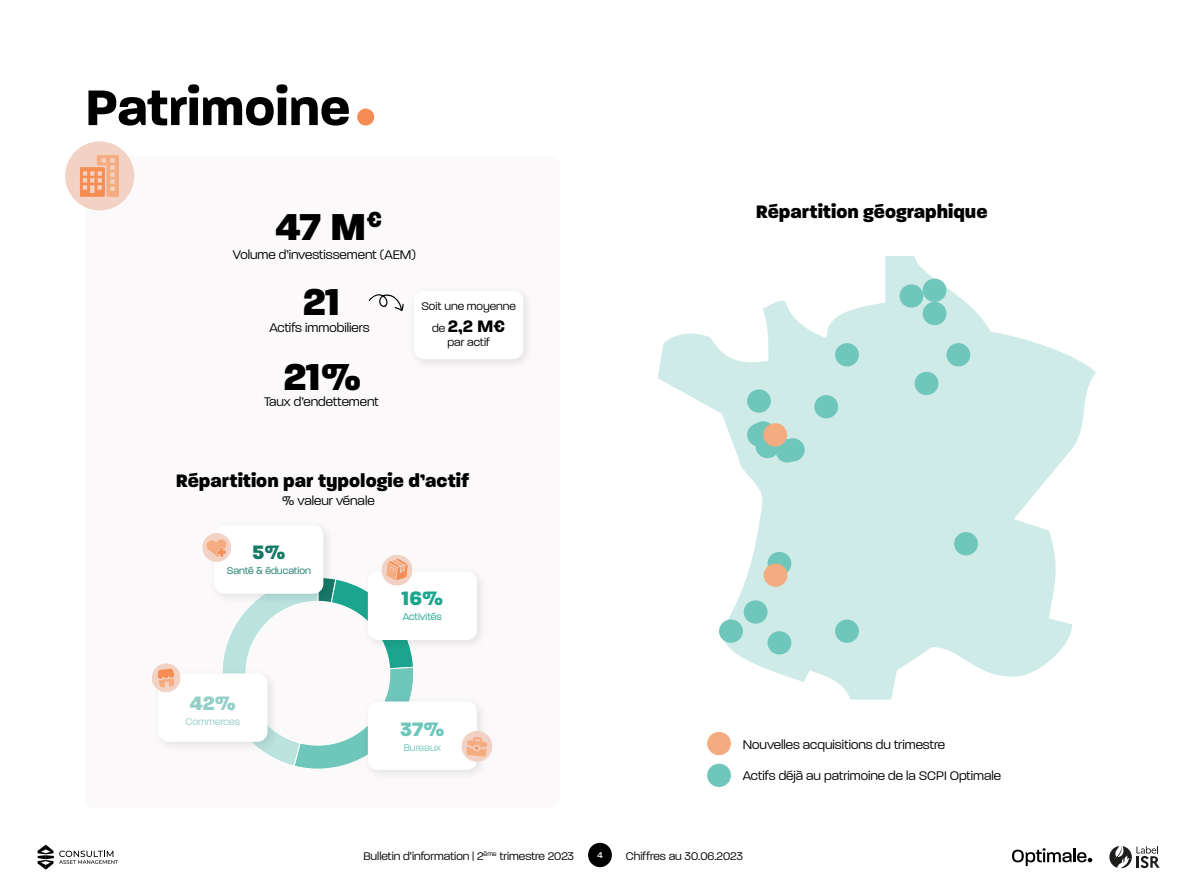
<style>
.page{position:relative;width:1200px;height:893px;background:#fff}
.page>*{position:absolute;margin:0;border:0;box-sizing:border-box;transform-origin:0 0}
.t1{font:700 54px "Paralucent";color:#000}
.t2{font:800 40.5px "Paralucent";color:#000}
.t3{font:800 21px "Paralucent";color:#6fc6ba}
.t4{font:800 21px "Paralucent";color:#93cfc6}
.t5{font:800 21px "Paralucent";color:#1ca58e}
.t6{font:800 21px "Paralucent";color:#167a69}
.t7{font:800 19.5px "Paralucent";color:#000}
.t8{font:700 18px "Paralucent";color:#000}
.t9{font:300 13.5px "Paralucent";color:#000}
.t10{font:300 12px "Paralucent";color:#000}
.t11{font:300 10.5px "Paralucent";color:#167a6a}
.t12{font:300 10.5px "Paralucent";color:#93cfc6}
.t13{font:300 10.5px "Paralucent";color:#1ca58e}
.t14{font:300 10.5px "Paralucent";color:#6fc6ba}
.t15{font:500 9px "Paralucent";color:#fff}
.s1{font-weight:300;font-size:12px}
</style>
<div class="page">
<div style="left:588px;top:843px;width:24px;height:24px;background:#000;border-radius:50%"></div>
<svg style="left:1012px;top:848px;width:80px;height:18px"></svg>
<svg style="left:38px;top:845px;width:80px;height:25px"></svg>
<svg style="left:1109px;top:846px;width:51px;height:22px"></svg>
<div style="left:85px;top:156px;width:475px;height:652px;background:#fbf9f9;border-radius:10px"></div>
<div style="left:357px;top:109px;width:17px;height:17px;background:#f58c54;border-radius:50%"></div>
<div style="left:65px;top:141px;width:69px;height:69px;background:#f2d2c4;border-radius:50%"></div>
<svg style="left:80px;top:155px;width:39px;height:42px"></svg>
<div style="left:362px;top:696px;width:127px;height:86px;background:#f7f5f5"></div>
<div style="left:368px;top:701px;width:109px;height:69px;background:#fff;border-radius:10px"></div>
<div style="left:152px;top:667px;width:128px;height:87px;background:#000;opacity:.1"></div>
<div style="left:158px;top:673px;width:109px;height:69px;background:#fff;border-radius:10px"></div>
<div style="left:362px;top:566px;width:127px;height:86px;background:#f7f5f5"></div>
<div style="left:368px;top:572px;width:109px;height:68px;background:#fff;border-radius:10px"></div>
<div style="left:214px;top:525px;width:109px;height:69px;background:#fff;border-radius:10px"></div>
<svg style="left:658px;top:256px;width:438px;height:444px;fill:#cfebe7"></svg>
<div style="left:923px;top:279px;width:23px;height:23px;background:#6fc6ba;border-radius:50%"></div>
<div style="left:719px;top:620px;width:24px;height:23px;background:#6fc6ba;border-radius:50%"></div>
<div style="left:707px;top:732px;width:24px;height:23px;background:#f5ab80;border-radius:50%"></div>
<div style="left:707px;top:764px;width:24px;height:23px;background:#6fc6ba;border-radius:50%"></div>
<svg style="left:368px;top:294px;width:36px;height:17px"></svg>
<div style="left:408px;top:285px;width:128px;height:86px;background:#f7f5f5"></div>
<div style="left:414px;top:291px;width:109px;height:68px;background:#fff;border-radius:10px"></div>
<div style="left:756px;top:435px;width:23px;height:23px;background:#6fc6ba;border-radius:50%"></div>
<div style="left:814px;top:395px;width:24px;height:23px;background:#6fc6ba;border-radius:50%"></div>
<div style="left:835px;top:343px;width:24px;height:23px;background:#6fc6ba;border-radius:50%"></div>
<div style="left:923px;top:302px;width:23px;height:23px;background:#6fc6ba;border-radius:50%"></div>
<div style="left:946px;top:343px;width:24px;height:23px;background:#6fc6ba;border-radius:50%"></div>
<div style="left:915px;top:372px;width:23px;height:23px;background:#6fc6ba;border-radius:50%"></div>
<div style="left:835px;top:620px;width:24px;height:23px;background:#6fc6ba;border-radius:50%"></div>
<div style="left:744px;top:600px;width:24px;height:24px;background:#6fc6ba;border-radius:50%"></div>
<div style="left:768px;top:552px;width:23px;height:23px;background:#6fc6ba;border-radius:50%"></div>
<div style="left:781px;top:438px;width:24px;height:23px;background:#6fc6ba;border-radius:50%"></div>
<div style="left:747px;top:389px;width:24px;height:24px;background:#6fc6ba;border-radius:50%"></div>
<div style="left:747px;top:423px;width:24px;height:23px;background:#6fc6ba;border-radius:50%"></div>
<div style="left:954px;top:532px;width:24px;height:23px;background:#6fc6ba;border-radius:50%"></div>
<div style="left:768px;top:631px;width:23px;height:23px;background:#6fc6ba;border-radius:50%"></div>
<div style="left:776px;top:439px;width:23px;height:24px;background:#6fc6ba;border-radius:50%"></div>
<svg style="left:152px;top:663px;width:29px;height:30px"></svg>
<svg style="left:461px;top:730px;width:32px;height:33px"></svg>
<svg style="left:202px;top:532px;width:215px;height:237px"></svg>
<div style="left:900px;top:284px;width:23px;height:24px;background:#6fc6ba;border-radius:50%"></div>
<div style="left:751px;top:421px;width:24px;height:24px;background:#6fc6ba;border-radius:50%"></div>
<div style="left:764px;top:563px;width:23px;height:24px;background:#f5ab80;border-radius:50%"></div>
<div style="left:763px;top:423px;width:24px;height:23px;background:#f5ab80;border-radius:50%"></div>
<p class="t1" style="left:85px;top:75px;width:267px">Patrimoine</p>
<p class="t2" style="left:275px;top:202px;width:108px">47 M<sup>€</sup></p>
<p class="t9" style="left:233px;top:246px;width:185px">Volume d’investissement (AEM)</p>
<p class="t2" style="left:303px;top:277px;width:39px">21</p>
<p class="t9" style="left:269px;top:320px;width:102px">Actifs immobiliers</p>
<p class="t2" style="left:284px;top:352px;width:79px">21%</p>
<p class="t9" style="left:264px;top:394px;width:116px">Taux d’endettement</p>
<p class="t10" style="left:421px;top:299px;width:96px">Soit une moyenne</p>
<p class="t8" style="left:432px;top:315px;width:75px"><span class="s1">de</span> 2,2 M€</p>
<p class="t10" style="left:448px;top:335px;width:44px">par actif</p>
<p class="t7" style="left:176px;top:469px;width:295px">Répartition par typologie d’actif</p>
<p class="t9" style="left:282px;top:493px;width:94px">% valeur vénale</p>
<p class="t6" style="left:252px;top:540px;width:35px">5%</p>
<p class="t11" style="left:227px;top:565px;width:86px">Santé &amp; éducation</p>
<p class="t4" style="left:190px;top:690px;width:48px">42%</p>
<p class="t12" style="left:186px;top:715px;width:56px">Commerces</p>
<p class="t5" style="left:402px;top:586px;width:43px">16%</p>
<p class="t13" style="left:403px;top:610px;width:41px">Activités</p>
<p class="t3" style="left:400px;top:716px;width:46px">37%</p>
<p class="t14" style="left:404px;top:741px;width:39px">Bureaux</p>
<p class="t7" style="left:756px;top:200px;width:233px">Répartition géographique</p>
<p class="t9" style="left:743px;top:736px;width:204px">Nouvelles acquisitions du trimestre</p>
<p class="t9" style="left:743px;top:768px;width:260px">Actifs déjà au patrimoine de la SCPI Optimale</p>
<p class="t10" style="left:364px;top:849px;width:212px">Bulletin d’information | 2<sup>ème</sup> trimestre 2023</p>
<p class="t15" style="left:597px;top:850px;width:7px">4</p>
<p class="t10" style="left:626px;top:849px;width:119px">Chiffres au 30.06.2023</p>
</div>
